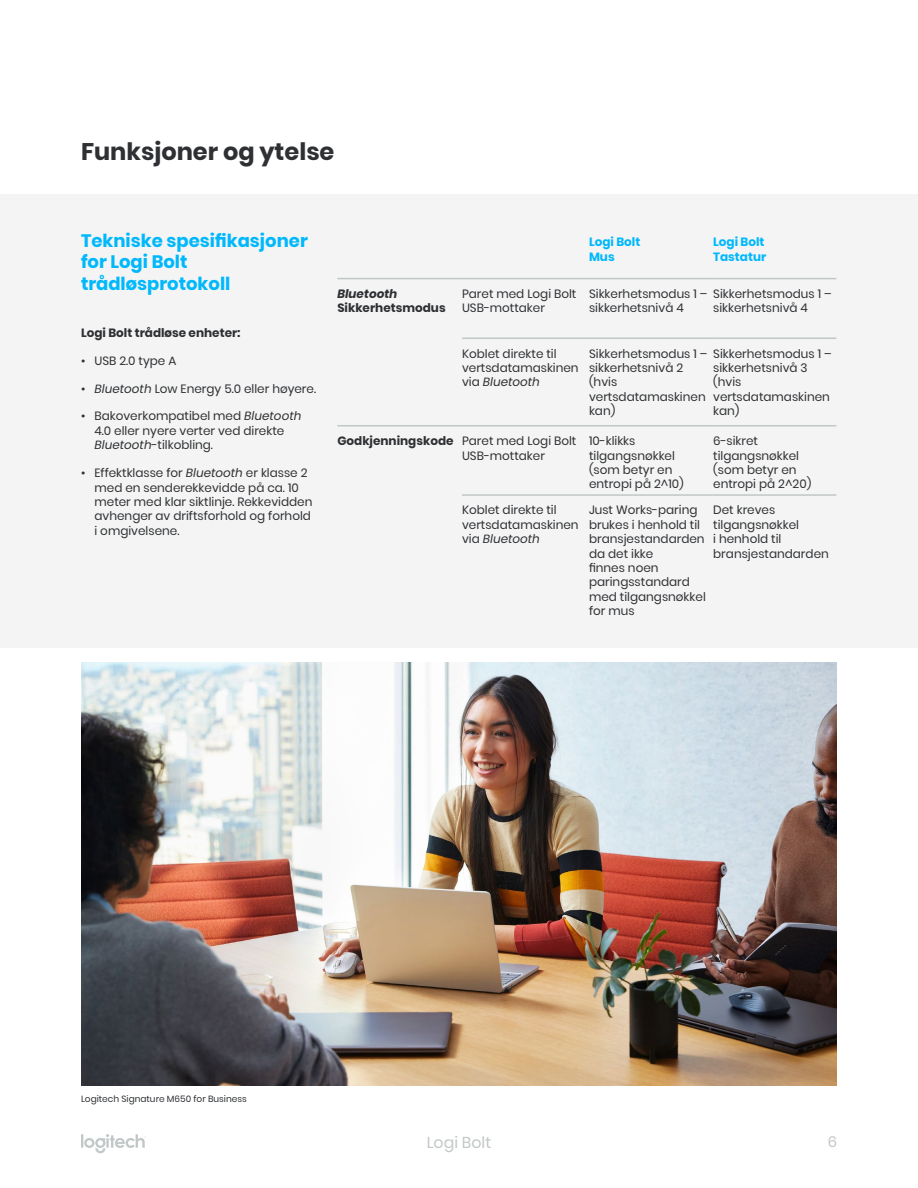
<style>
.page{position:relative;width:918px;height:1188px;background:#fff}
.page>*{position:absolute;margin:0;border:0;box-sizing:border-box;transform-origin:0 0}
.t1{font:700 24px "Poppins";color:#2e3033}
.t2{font:700 18px/21.6px "Poppins";color:#00b8fc}
.t3{font:15.75px "Poppins";color:#c2c7c7}
.t4{font:15px "Poppins";color:#c2c7c7}
.t5{font:12px/14.4px "Poppins";color:#2e3033}
.t6{font:700 12px "Poppins";color:#2e3033}
.t7{font:700 12px/14.4px "Poppins";color:#00b8fc}
.t8{font:italic 700 12px "Poppins";color:#2e3033}
.t9{font:9px "Poppins";color:#2e3033}
.s1{font-style:italic}
.s2{font-weight:700}
</style>
<div class="page">
<svg style="left:81px;top:1134px;width:65px;height:19px"></svg>
<div style="left:0;top:195px;width:918px;height:453px;background:#f4f4f4"></div>
<hr style="left:337px;top:278px;width:125px;height:1px;background:#c2c7c7">
<hr style="left:337px;top:425px;width:125px;height:2px;background:#c2c7c7">
<hr style="left:462px;top:278px;width:127px;height:1px;background:#c2c7c7">
<hr style="left:589px;top:278px;width:124px;height:1px;background:#c2c7c7">
<hr style="left:713px;top:278px;width:123px;height:1px;background:#c2c7c7">
<hr style="left:462px;top:338px;width:127px;height:1px;background:#c2c7c7">
<hr style="left:589px;top:338px;width:124px;height:1px;background:#c2c7c7">
<hr style="left:713px;top:338px;width:123px;height:1px;background:#c2c7c7">
<hr style="left:462px;top:425px;width:127px;height:2px;background:#c2c7c7">
<hr style="left:589px;top:425px;width:124px;height:2px;background:#c2c7c7">
<hr style="left:713px;top:425px;width:123px;height:2px;background:#c2c7c7">
<hr style="left:462px;top:494px;width:127px;height:2px;background:#c2c7c7">
<hr style="left:589px;top:494px;width:124px;height:2px;background:#c2c7c7">
<hr style="left:713px;top:494px;width:123px;height:2px;background:#c2c7c7">
<img style="left:81px;top:662px;width:756px;height:424px">
<h1 class="t1" style="left:81px;top:138px;width:255px">Funksjoner og ytelse</h1>
<h2 class="t2" style="left:81px;top:230px;width:228px">Tekniske spesifikasjoner for Logi Bolt trådløsprotokoll</h2>
<p class="t6" style="left:81px;top:326px;width:161px">Logi Bolt trådløse enheter:</p>
<p class="t5" style="left:81px;top:353px;width:97px">• USB 2.0 type A</p>
<p class="t5" style="left:81px;top:381px;width:237px">• <span class="s1">Bluetooth</span> Low Energy 5.0 eller høyere.</p>
<p class="t5" style="left:94px;top:409px;width:208px;text-indent:-14px">• Bakoverkompatibel med <span class="s1">Bluetooth<br></span>4.0 eller nyere verter ved direkte<br><span class="s1">Bluetooth</span>-tilkobling.</p>
<p class="t5" style="left:94px;top:466px;width:219px;text-indent:-14px">• Effektklasse for <span class="s1">Bluetooth</span> er klasse 2 med en senderekkevidde på ca. 10 meter med klar siktlinje. Rekkevidden avhenger av driftsforhold og forhold i omgivelsene.</p>
<p class="t7" style="left:589px;top:235px;width:53px">Logi Bolt<br>Mus</p>
<p class="t7" style="left:713px;top:235px;width:55px">Logi Bolt<br>Tastatur</p>
<p class="t5" style="left:462px;top:287px;width:116px">Paret med Logi Bolt<br>USB-mottaker</p>
<p class="t5" style="left:589px;top:287px;width:120px">Sikkerhetsmodus 1 – sikkerhetsnivå 4</p>
<p class="t5" style="left:713px;top:287px;width:120px">Sikkerhetsmodus 1 – sikkerhetsnivå 4</p>
<p class="t5" style="left:462px;top:346px;width:118px">Koblet direkte til vertsdatamaskinen via <span class="s1">Bluetooth</span></p>
<p class="t5" style="left:589px;top:346px;width:120px">Sikkerhetsmodus 1 – sikkerhetsnivå 2 (hvis vertsdatamaskinen kan)</p>
<p class="t5" style="left:713px;top:346px;width:120px">Sikkerhetsmodus 1 – sikkerhetsnivå 3 (hvis vertsdatamaskinen kan)</p>
<p class="t5" style="left:462px;top:434px;width:116px;text-indent:-125px"><span class="s2">Godkjenningskode</span> Paret med Logi Bolt<br>USB-mottaker</p>
<p class="t5" style="left:589px;top:434px;width:96px">10-klikks tilgangsnøkkel (som betyr en entropi på 2^10)</p>
<p class="t5" style="left:713px;top:434px;width:100px">6-sikret tilgangsnøkkel (som betyr en entropi på 2^20)</p>
<p class="t5" style="left:462px;top:503px;width:118px">Koblet direkte til vertsdatamaskinen via <span class="s1">Bluetooth</span></p>
<p class="t5" style="left:589px;top:503px;width:118px">Just Works-paring brukes i henhold til bransjestandarden da det ikke<br>finnes noen paringsstandard med tilgangsnøkkel for mus</p>
<p class="t5" style="left:713px;top:503px;width:117px">Det kreves tilgangsnøkkel<br>i henhold til bransjestandarden</p>
<p class="t8" style="left:337px;top:287px;width:62px">Bluetooth</p>
<p class="t6" style="left:337px;top:301px;width:110px">Sikkerhetsmodus</p>
<p class="t9" style="left:81px;top:1094px;width:167px">Logitech Signature M650 for Business</p>
<h3 class="t3" style="left:427px;top:1134px;width:66px">Logi Bolt</h3>
<p class="t4" style="left:828px;top:1134px;width:11px">6</p>
</div>
